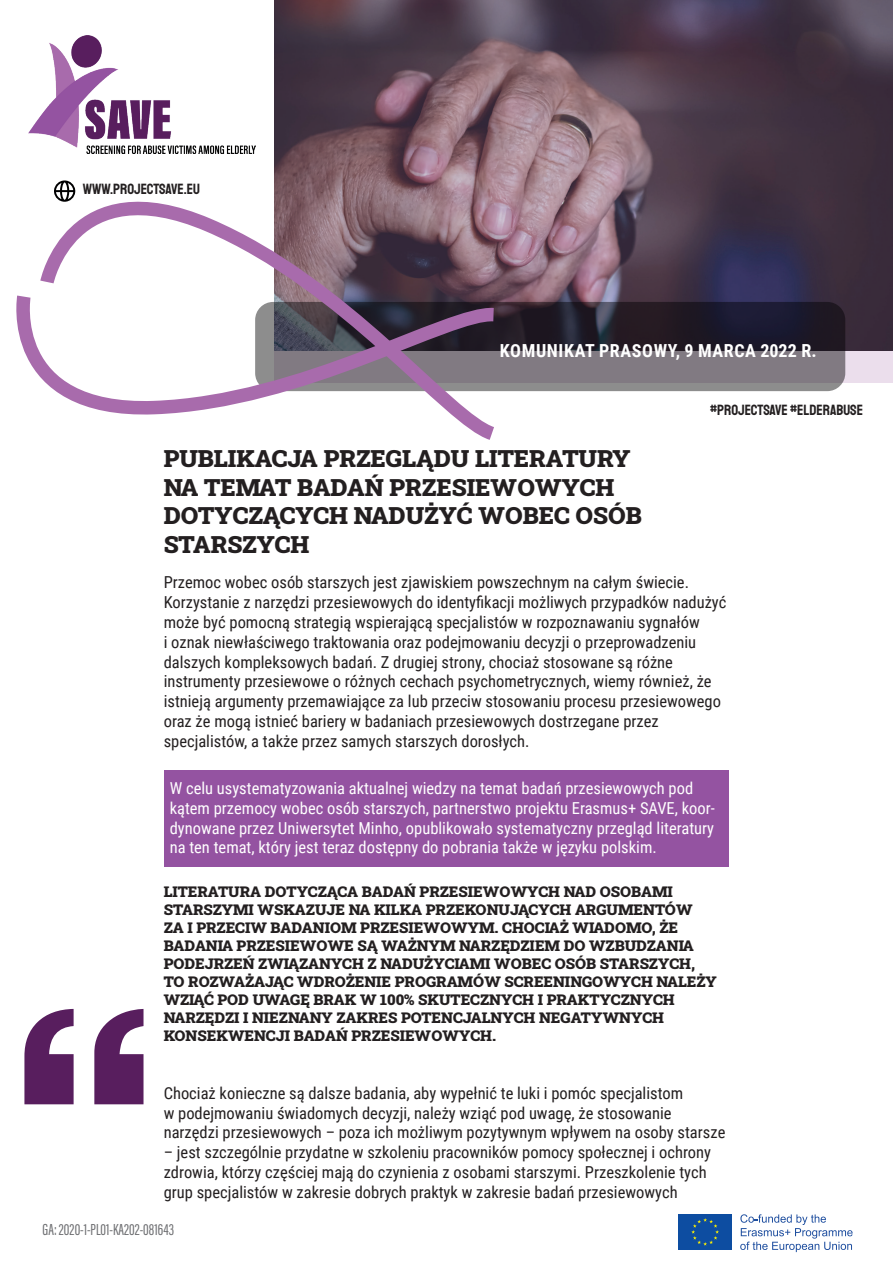
<style>
.page{position:relative;width:893px;height:1263px;background:#fff}
.page>*{position:absolute;margin:0;border:0;box-sizing:border-box;transform-origin:0 0}
.t1{font:24px/28.8px "Roboto Slab";color:#231f20}
.t2{font:700 18px "Roboto Condensed";letter-spacing:.035em;color:#fff}
.t3{font:16.5px/19.8px "Roboto Condensed";color:#231f20}
.t4{font:16.5px/19.8px "Roboto Condensed";color:#fff}
.t5{font:16.5px "Acumin Variable Concept";letter-spacing:.005em;color:#6c6d70}
.t6{font:15px/18px "Roboto Slab";color:#231f20}
.t7{font:15px "Staatliches";color:#231f20}
</style>
<div class="page">
<div style="left:164px;top:771px;width:564px;height:96px;background:#9453a1"></div>
<div style="left:678px;top:1214px;width:54px;height:36px;background:#0d4da1"></div>
<svg style="left:691px;top:1218px;width:28px;height:27px"></svg>
<svg style="left:740px;top:1214px;width:113px;height:38px"></svg>
<svg style="left:24px;top:1009px;width:120px;height:95px"></svg>
<svg style="left:275px;top:0;width:618px;height:383px;background:#5c4959"></svg>
<svg style="left:255px;top:302px;width:590px;height:89px;background:#4d4752"></svg>
<svg style="left:16px;top:295px;width:17px;height:73px"></svg>
<svg style="left:33px;top:167px;width:476px;height:273px"></svg>
<img style="left:29px;top:36px;width:226px;height:118px">
<p class="t7" style="left:83px;top:178px;width:119px">WWW.PROJECTSAVE.EU</p>
<p class="t2" style="left:500px;top:338px;width:318px">KOMUNIKAT PRASOWY, 9 MARCA 2022 R.</p>
<p class="t7" style="left:710px;top:400px;width:154px">#PROJECTSAVE #ELDERABUSE</p>
<h1 class="t1" style="left:164px;top:443px;width:479px">PUBLIKACJA PRZEGLĄDU LITERATURY<br>NA TEMAT BADAŃ PRZESIEWOWYCH<br>DOTYCZĄCYCH NADUŻYĆ WOBEC OSÓB<br>STARSZYCH</h1>
<p class="t3" style="left:164px;top:572px;width:564px">Przemoc wobec osób starszych jest zjawiskiem powszechnym na całym świecie.<br>Korzystanie z narzędzi przesiewowych do identyfikacji możliwych przypadków nadużyć może być pomocną strategią wspierającą specjalistów w rozpoznawaniu sygnałów<br>i oznak niewłaściwego traktowania oraz podejmowaniu decyzji o przeprowadzeniu dalszych kompleksowych badań. Z drugiej strony, chociaż stosowane są różne instrumenty przesiewowe o różnych cechach psychometrycznych, wiemy również, że istnieją argumenty przemawiające za lub przeciw stosowaniu procesu przesiewowego oraz że mogą istnieć bariery w badaniach przesiewowych dostrzegane przez specjalistów, a także przez samych starszych dorosłych.</p>
<p class="t4" style="left:170px;top:778px;width:547px">W celu usystematyzowania aktualnej wiedzy na temat badań przesiewowych pod kątem przemocy wobec osób starszych, partnerstwo projektu Erasmus+ SAVE, koor&shy;dynowane przez Uniwersytet Minho, opublikowało systematyczny przegląd literatury na ten temat, który jest teraz dostępny do pobrania także w języku polskim.</p>
<p class="t6" style="left:164px;top:882px;width:555px">LITERATURA DOTYCZĄCA BADAŃ PRZESIEWOWYCH NAD OSOBAMI STARSZYMI WSKAZUJE NA KILKA PRZEKONUJĄCYCH ARGUMENTÓW<br>ZA I PRZECIW BADANIOM PRZESIEWOWYM. CHOCIAŻ WIADOMO, ŻE BADANIA PRZESIEWOWE SĄ WAŻNYM NARZĘDZIEM DO WZBUDZANIA PODEJRZEŃ ZWIĄZANYCH Z NADUŻYCIAMI WOBEC OSÓB STARSZYCH, TO ROZWAŻAJĄC WDROŻENIE PROGRAMÓW SCREENINGOWYCH NALEŻY WZIĄĆ POD UWAGĘ BRAK W 100% SKUTECZNYCH I PRAKTYCZNYCH NARZĘDZI I NIEZNANY ZAKRES POTENCJALNYCH NEGATYWNYCH KONSEKWENCJI BADAŃ PRZESIEWOWYCH.</p>
<p class="t3" style="left:164px;top:1082px;width:563px">Chociaż konieczne są dalsze badania, aby wypełnić te luki i pomóc specjalistom<br>w podejmowaniu świadomych decyzji, należy wziąć pod uwagę, że stosowanie narzędzi przesiewowych – poza ich możliwym pozytywnym wpływem na osoby starsze</p>
<p class="t3" style="left:164px;top:1142px;width:549px">– jest szczególnie przydatne w szkoleniu pracowników pomocy społecznej i ochrony zdrowia, którzy częściej mają do czynienia z osobami starszymi. Przeszkolenie tych grup specjalistów w zakresie dobrych praktyk w zakresie badań przesiewowych</p>
<p class="t5" style="left:43px;top:1217px;width:133px">GA: 2020-1-PL01-KA202-081643</p>
</div>
